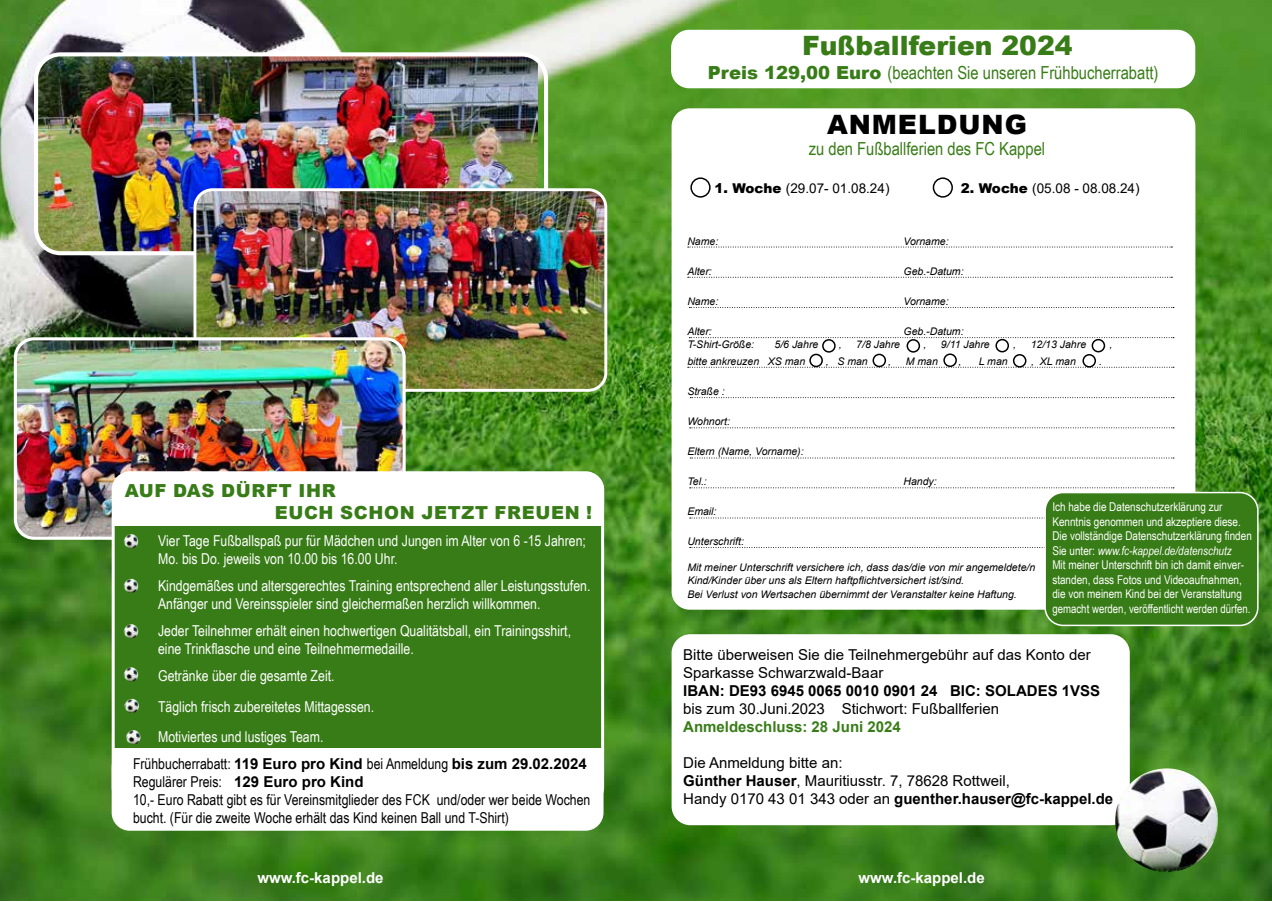
<style>
.page{position:relative;width:1272px;height:902px;background:#fff}
.page>*{position:absolute;margin:0;border:0;box-sizing:border-box;transform-origin:0 0}
.t1{font:900 26.7px "Arial";color:#387c17}
.t2{font:900 26.7px "Arial";letter-spacing:.035em;color:#000}
.t3{font:18px "Arial Narrow";color:#387c17}
.t4{font:900 18px/21.6px "Arial";letter-spacing:.035em;color:#387c17}
.t5{font:15px/27px "Arial Narrow";color:#fff}
.t6{font:15px/18px "Arial";color:#000}
.t7{font:15px/18px "Arial Narrow";color:#000}
.t8{font:700 15px "Arial";color:#000}
.t9{font:700 15px "Arial";color:#fff}
.t10{font:700 15px "Arial";color:#387c17}
.t11{font:13.5px "Arial";color:#000}
.t12{font:12.15px/14.5px "Arial Narrow";color:#fff}
.t13{font:italic 10.5px/13.5px "Arial";color:#000}
.s1{font-family:"Arial";font-weight:900}
.s2{font-weight:900}
.s3{font-style:italic}
.s4{font-family:"Arial Narrow";font-weight:400}
.s5{font-family:"Arial";font-weight:700}
.s6{font-weight:700}
</style>
<div class="page">
<img style="left:0;top:0;width:1271px;height:900px">
<div style="left:671px;top:30px;width:524px;height:58px;background:#fff;border-radius:18px"></div>
<div style="left:671px;top:108px;width:524px;height:501px;background:#fff;border-radius:18px"></div>
<div style="left:690px;top:177px;width:20px;height:21px;border:2px solid #000;border-radius:50%"></div>
<div style="left:932px;top:177px;width:20px;height:21px;border:2px solid #000;border-radius:50%"></div>
<img style="left:36px;top:54px;width:502px;height:199px">
<div style="left:34px;top:52px;width:514px;height:203px;border:4px solid #fff;border-radius:25px"></div>
<img style="left:195px;top:190px;width:411px;height:200px">
<div style="left:193px;top:188px;width:414px;height:204px;border:3px solid #fff;border-radius:18px"></div>
<img style="left:15px;top:339px;width:389px;height:199px">
<div style="left:14px;top:337px;width:391px;height:202px;border:3px solid #fff;border-radius:19px"></div>
<div style="left:113px;top:522px;width:490px;height:235px;background:#387c17"></div>
<img style="left:124px;top:534px;width:14px;height:14px;border-radius:7px">
<img style="left:124px;top:578px;width:14px;height:15px;border-radius:7px">
<img style="left:124px;top:624px;width:14px;height:14px;border-radius:7px">
<img style="left:124px;top:667px;width:14px;height:14px;border-radius:7px">
<img style="left:124px;top:698px;width:15px;height:15px;border-radius:7px">
<div style="left:112px;top:748px;width:491px;height:82px;background:#fff;border-radius:18px"></div>
<div style="left:112px;top:472px;width:492px;height:48px;background:#fff;border-radius:18px"></div>
<svg style="left:113px;top:509px;width:490px;height:17px"></svg>
<svg style="left:113px;top:748px;width:489px;height:11px"></svg>
<div style="left:672px;top:635px;width:456px;height:189px;background:#fff;border-radius:18px"></div>
<div style="left:671px;top:634px;width:458px;height:191px;border:2px solid #fff;border-radius:18px"></div>
<svg style="left:689px;top:307px;width:484px;height:1px"></svg>
<svg style="left:689px;top:337px;width:484px;height:1px"></svg>
<svg style="left:690px;top:397px;width:483px;height:1px"></svg>
<svg style="left:689px;top:427px;width:484px;height:1px"></svg>
<svg style="left:690px;top:457px;width:483px;height:1px"></svg>
<svg style="left:689px;top:487px;width:484px;height:1px"></svg>
<svg style="left:689px;top:517px;width:354px;height:1px"></svg>
<svg style="left:689px;top:547px;width:354px;height:1px"></svg>
<svg style="left:687px;top:367px;width:486px;height:1px"></svg>
<svg style="left:687px;top:277px;width:485px;height:1px"></svg>
<svg style="left:687px;top:247px;width:485px;height:1px"></svg>
<div style="left:1045px;top:492px;width:212px;height:133px;background:#387c17;border-radius:18px"></div>
<div style="left:1044px;top:491px;width:214px;height:135px;border:2px solid #fff;border-radius:18px"></div>
<img style="left:1115px;top:768px;width:103px;height:104px;border-radius:52px">
<div style="left:809px;top:353px;width:13px;height:14px;border:2px solid #000;border-radius:50%"></div>
<div style="left:872px;top:353px;width:14px;height:14px;border:2px solid #000;border-radius:50%"></div>
<div style="left:822px;top:339px;width:13px;height:13px;border:2px solid #000;border-radius:50%"></div>
<div style="left:906px;top:339px;width:14px;height:13px;border:2px solid #000;border-radius:50%"></div>
<div style="left:943px;top:353px;width:13px;height:14px;border:2px solid #000;border-radius:50%"></div>
<div style="left:995px;top:339px;width:14px;height:13px;border:2px solid #000;border-radius:50%"></div>
<div style="left:1091px;top:339px;width:14px;height:13px;border:2px solid #000;border-radius:50%"></div>
<div style="left:1012px;top:354px;width:14px;height:13px;border:2px solid #000;border-radius:50%"></div>
<div style="left:1082px;top:354px;width:13px;height:13px;border:2px solid #000;border-radius:50%"></div>
<img style="left:126px;top:729px;width:15px;height:15px;border-radius:7px">
<h1 class="t1" style="left:802px;top:26px;width:272px">Fußballferien 2024</h1>
<p class="t3" style="left:708px;top:59px;width:452px"><span class="s1">Preis 129,00 Euro</span> (beachten Sie unseren Frühbucherrabatt)</p>
<h1 class="t2" style="left:827px;top:105px;width:201px">ANMELDUNG</h1>
<p class="t3" style="left:808px;top:135px;width:238px">zu den Fußballferien des FC Kappel</p>
<p class="t11" style="left:714px;top:179px;width:176px"><span class="s2">1. Woche</span> (29.07- 01.08.24)</p>
<p class="t11" style="left:960px;top:179px;width:180px"><span class="s2">2. Woche</span> (05.08 - 08.08.24)</p>
<p class="t13" style="left:687px;top:234px;width:32px">Name:</p>
<p class="t13" style="left:903px;top:234px;width:47px">Vorname:</p>
<p class="t13" style="left:687px;top:264px;width:26px">Alter:</p>
<p class="t13" style="left:903px;top:264px;width:62px">Geb.-Datum:</p>
<p class="t13" style="left:687px;top:294px;width:32px">Name:</p>
<p class="t13" style="left:903px;top:294px;width:47px">Vorname:</p>
<p class="t13" style="left:687px;top:324px;width:26px">Alter:</p>
<p class="t13" style="left:903px;top:324px;width:62px">Geb.-Datum:</p>
<p class="t13" style="left:687px;top:354px;width:119px">bitte ankreuzen XS man</p>
<p class="t13" style="left:825px;top:354px;width:44px">, S man</p>
<p class="t13" style="left:888px;top:354px;width:4px">,</p>
<p class="t13" style="left:687px;top:338px;width:68px">T-Shirt-Größe:</p>
<p class="t13" style="left:774px;top:338px;width:45px">5/6 Jahre</p>
<p class="t13" style="left:856px;top:338px;width:45px">7/8 Jahre</p>
<p class="t13" style="left:940px;top:338px;width:50px">9/11 Jahre</p>
<p class="t13" style="left:1030px;top:338px;width:57px">12/13 Jahre</p>
<p class="t13" style="left:838px;top:338px;width:4px">,</p>
<p class="t13" style="left:923px;top:338px;width:4px">,</p>
<p class="t13" style="left:1013px;top:338px;width:4px">,</p>
<p class="t13" style="left:905px;top:354px;width:34px">M man</p>
<p class="t13" style="left:978px;top:354px;width:30px">L man</p>
<p class="t13" style="left:1031px;top:354px;width:46px">, XL man</p>
<p class="t13" style="left:1099px;top:354px;width:4px">.</p>
<p class="t13" style="left:958px;top:354px;width:4px">,</p>
<p class="t13" style="left:1109px;top:338px;width:4px">,</p>
<p class="t13" style="left:687px;top:384px;width:39px">Straße :</p>
<p class="t13" style="left:687px;top:414px;width:44px">Wohnort:</p>
<p class="t13" style="left:687px;top:444px;width:118px">Eltern (Name, Vorname):</p>
<p class="t13" style="left:687px;top:474px;width:21px">Tel.:</p>
<p class="t13" style="left:903px;top:474px;width:35px">Handy:</p>
<p class="t13" style="left:687px;top:504px;width:31px">Email:</p>
<p class="t4" style="left:275px;top:479px;width:319px;text-indent:-150px">AUF DAS DÜRFT IHR<br>EUCH SCHON JETZT FREUEN !</p>
<p class="t12" style="left:1052px;top:499px;width:201px">Ich habe die Datenschutzerklärung zur Kenntnis genommen und akzeptiere diese.<br>Die vollständige Datenschutzerklärung finden Sie unter: <span class="s3">www.fc-kappel.de/datenschutz<br></span>Mit meiner Unterschrift bin ich damit einver&shy;standen, dass Fotos und Videoaufnahmen, die von meinem Kind bei der Veranstaltung gemacht werden, veröffentlicht werden dürfen.</p>
<p class="t5" style="left:158px;top:526px;width:429px">Vier Tage Fußballspaß pur für Mädchen und Jungen im Alter von 6 -15 Jahren;</p>
<p class="t13" style="left:687px;top:534px;width:58px">Unterschrift:</p>
<p class="t5" style="left:158px;top:544px;width:434px">Mo. bis Do. jeweils von 10.00 bis 16.00 Uhr.<br>Kindgemäßes und altersgerechtes Training entsprechend aller Leistungsstufen.</p>
<p class="t5" style="left:158px;top:589px;width:414px">Anfänger und Vereinsspieler sind gleichermaßen herzlich willkommen.<br>Jeder Teilnehmer erhält einen hochwertigen Qualitätsball, ein Trainingsshirt,</p>
<p class="t5" style="left:158px;top:634px;width:257px">eine Trinkflasche und eine Teilnehmermedaille.<br>Getränke über die gesamte Zeit.</p>
<p class="t5" style="left:158px;top:690px;width:218px;line-height:30.6px">Täglich frisch zubereitetes Mittagessen.<br>Motiviertes und lustiges Team.</p>
<p class="t8" style="left:133px;top:753px;width:455px"><span class="s4">Frühbucherrabatt:</span> 119 Euro pro Kind <span class="s4">bei Anmeldung</span> bis zum 29.02.2024</p>
<p class="t7" style="left:133px;top:772px;width:459px">Regulärer Preis: <span class="s5">129 Euro pro Kind<br></span>10,- Euro Rabatt gibt es für Vereinsmitglieder des FCK und/oder wer beide Wochen bucht. (Für die zweite Woche erhält das Kind keinen Ball und T-Shirt)</p>
<p class="t13" style="left:687px;top:560px;width:349px">Mit meiner Unterschrift versichere ich, dass das/die von mir angemeldete/n<br>Kind/Kinder über uns als Eltern haftpflichtversichert ist/sind.<br>Bei Verlust von Wertsachen übernimmt der Veranstalter keine Haftung.</p>
<p class="t6" style="left:683px;top:645px;width:409px">Bitte überweisen Sie die Teilnehmergebühr auf das Konto der<br>Sparkasse Schwarzwald-Baar</p>
<p class="t8" style="left:683px;top:680px;width:418px">IBAN: DE93 6945 0065 0010 0901 24 BIC: SOLADES 1VSS</p>
<p class="t6" style="left:683px;top:699px;width:317px">bis zum 30.Juni.2023 Stichwort: Fußballferien</p>
<p class="t10" style="left:683px;top:716px;width:219px">Anmeldeschluss: 28 Juni 2024</p>
<p class="t6" style="left:683px;top:753px;width:431px">Die Anmeldung bitte an:<br><span class="s6">Günther Hauser</span>, Mauritiusstr. 7, 78628 Rottweil,<br>Handy 0170 43 01 343 oder an <span class="s6">guenther.hauser@fc-kappel.de</span></p>
<p class="t9" style="left:257px;top:867px;width:128px">www.fc-kappel.de</p>
<p class="t9" style="left:858px;top:867px;width:128px">www.fc-kappel.de</p>
</div>
